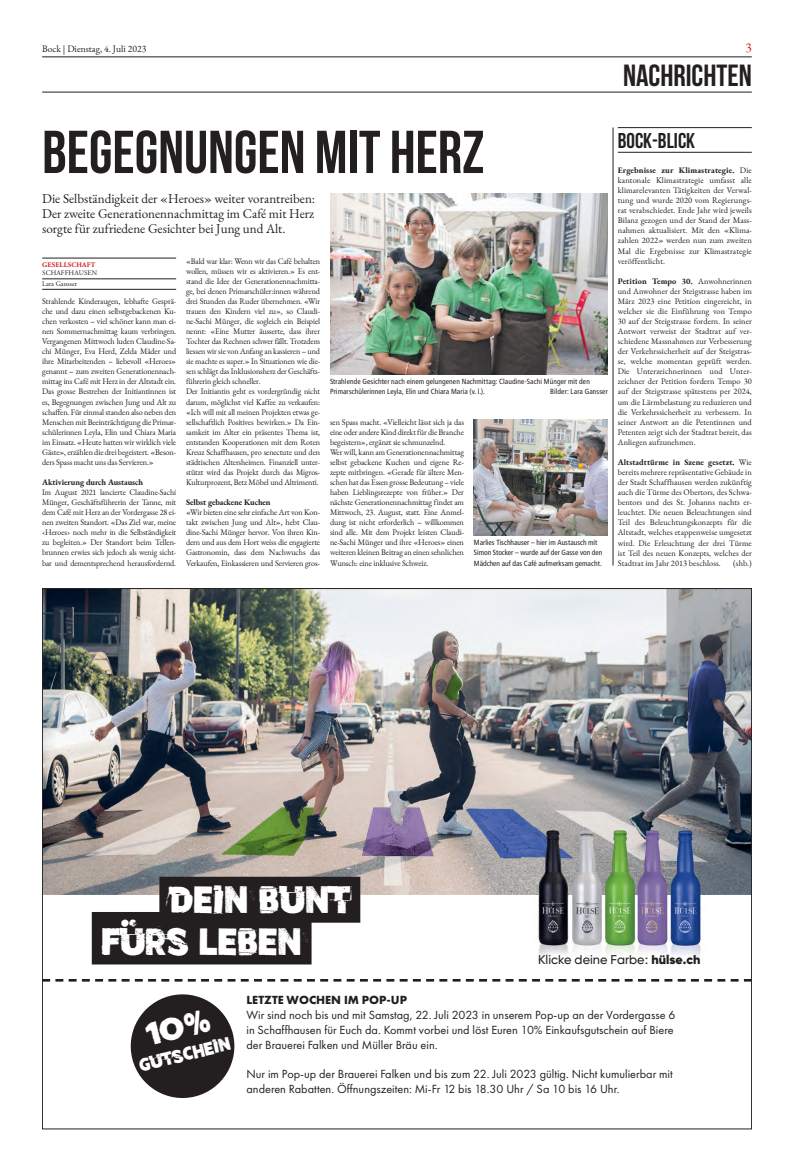
<style>
.page{position:relative;width:794px;height:1166px;background:#fff}
.page>*{position:absolute;margin:0;border:0;box-sizing:border-box;transform-origin:0 0}
.t1{font:60.38px "Bebas Neue";color:#231f20}
.t2{font:39.38px/42px "Cutthecrap";color:#fff}
.t3{font:30.62px "Bebas Neue";color:#231f20}
.t4{font:21.44px "Bebas Neue";color:#231f20}
.t5{font:19.07px "Cutthecrap";color:#fff}
.t6{font:13.12px/14.9px "EB Garamond";color:#231f20;text-align:justify}
.t7{font:13.12px "EB Garamond";color:#d1232a}
.t8{font:500 12.69px "Gilroy";color:#231f20}
.t9{font:12.25px/14.7px "Futura PT";color:#231f20}
.t10{font:700 12.25px "Futura PT";color:#231f20}
.t11{font:9.62px "EB Garamond";color:#231f20}
.t12{font:8.31px/10.1px "EB Garamond";letter-spacing:-.01em;color:#231f20;text-align:justify}
.t13{font:700 8.31px "EB Garamond";letter-spacing:-.01em;color:#231f20}
.t14{font:condensed 7.44px/10.1px "Frutiger LT Com";letter-spacing:.005em;color:#231f20}
.t15{font:7px/11.2px "Adobe Garamond Pro";letter-spacing:.005em;color:#231f20}
.t16{font:700 7px "Adobe Garamond Pro";letter-spacing:.015em;color:#d1232a}
.s1{font-weight:700}
.s2{font-weight:900}
</style>
<div class="page">
<hr style="left:42px;top:57px;width:710px;height:1px;background:#231f20">
<hr style="left:42px;top:92px;width:710px;height:1px;background:#231f20">
<img style="left:330px;top:193px;width:278px;height:181px">
<hr style="left:42px;top:289px;width:134px;height:1px;background:#231f20">
<hr style="left:42px;top:279px;width:134px;height:1px;background:#231f20">
<hr style="left:42px;top:258px;width:134px;height:1px;background:#231f20">
<hr style="left:613px;top:127px;width:1px;height:438px;background:#231f20">
<img style="left:474px;top:419px;width:134px;height:116px">
<hr style="left:618px;top:127px;width:134px;height:1px;background:#231f20">
<hr style="left:618px;top:152px;width:134px;height:1px;background:#231f20">
<img style="left:44px;top:590px;width:706px;height:305px">
<div style="left:159px;top:877px;width:201px;height:46px;background:#231f20"></div>
<div style="left:92px;top:912px;width:219px;height:52px;background:#231f20"></div>
<img style="left:522px;top:827px;width:186px;height:130px">
<svg style="left:44px;top:979px;width:706px;height:2px"></svg>
<svg style="left:130px;top:994px;width:105px;height:104px"></svg>
<p class="t11" style="left:42px;top:43px;width:106px">Bock | Dienstag, 4. Juli 2023</p>
<h3 class="t7" style="left:745px;top:39px;width:8px">3</h3>
<h3 class="t3" style="left:623px;top:59px;width:130px">NACHRICHTEN</h3>
<h1 class="t1" style="left:42px;top:119px;width:444px">BEGEGNUNGEN MIT HERZ</h1>
<h3 class="t6" style="left:42px;top:191px;width:274px">Die Selbständigkeit der «Heroes» weiter vorantreiben:<br>Der zweite Generationennachmittag im Café mit Herz sorgte für zufriedene Gesichter bei Jung und Alt.</h3>
<p class="t16" style="left:42px;top:260px;width:54px">GESELLSCHAFT</p>
<p class="t15" style="left:42px;top:267px;width:57px">SCHAFFHAUSEN<br>Lara Gansser</p>
<p class="t12" style="left:42px;top:296px;width:135px">Strahlende Kinderaugen, lebhafte Gesprä&shy;che und dazu einen selbstgebackenen Ku&shy;chen verkosten – viel schöner kann man ei&shy;nen Sommernachmittag kaum verbringen.<br>Vergangenen Mittwoch luden Claudine-Sa&shy;chi Münger, Eva Herd, Zelda Mäder und ihre Mitarbeitenden – liebevoll «Heroes» genannt – zum zweiten Generationennach&shy;mittag ins Café mit Herz in der Altstadt ein.<br>Das grosse Bestreben der Initiantinnen ist es, Begegnungen zwischen Jung und Alt zu schaffen. Für einmal standen also neben den Menschen mit Beeinträchtigung die Primar&shy;schülerinnen Leyla, Elin und Chiara Maria im Einsatz. «Heute hatten wir wirklich viele Gäste», erzählen die drei begeistert. «Beson&shy;ders Spass macht uns das Servieren.»</p>
<p class="t13" style="left:42px;top:476px;width:102px">Aktivierung durch Austausch</p>
<p class="t12" style="left:42px;top:487px;width:135px">Im August 2021 lancierte Claudine-Sachi Münger, Geschäftsführerin der Tanne, mit dem Café mit Herz an der Vordergasse 28 ei&shy;nen zweiten Standort. «Das Ziel war, meine ‹Heroes› noch mehr in die Selbständigkeit zu begleiten.» Der Standort beim Tellen&shy;brunnen erwies sich jedoch als wenig sicht&shy;bar und dementsprechend herausfordernd.</p>
<p class="t12" style="left:186px;top:256px;width:135px;text-align:left">«Bald war klar: Wenn wir das Café behalten wollen, müssen wir es aktivieren.» Es ent&shy;stand die Idee der Generationennachmitta&shy;ge, bei denen Primarschüler:innen während drei Stunden das Ruder übernehmen. «Wir trauen den Kindern viel zu», so Claudi&shy;ne-Sachi Münger, die sogleich ein Beispiel nennt: «Eine Mutter äusserte, dass ihrer Tochter das Rechnen schwer fällt. Trotzdem liessen wir sie von Anfang an kassieren – und sie machte es super.» In Situationen wie die&shy;sen schlägt das Inklusionsherz der Geschäfts&shy;führerin gleich schneller.<br>Der Initiantin geht es vordergründig nicht darum, möglichst viel Kaffee zu verkaufen: «Ich will mit all meinen Projekten etwas ge&shy;sellschaftlich Positives bewirken.» Da Ein&shy;samkeit im Alter ein präsentes Thema ist, entstanden Kooperationen mit dem Roten Kreuz Schaffhausen, pro senectute und den städtischen Altersheimen. Finanziell unter&shy;stützt wird das Projekt durch das Migros-Kulturprozent, Betz Möbel und Altrimenti.</p>
<p class="t13" style="left:186px;top:496px;width:86px">Selbst gebackene Kuchen</p>
<p class="t12" style="left:186px;top:507px;width:135px">«Wir bieten eine sehr einfache Art von Kon&shy;takt zwischen Jung und Alt», hebt Clau&shy;dine-Sachi Münger hervor. Von ihren Kin&shy;dern und aus dem Hort weiss die engagierte Gastronomin, dass dem Nachwuchs das Verkaufen, Einkassieren und Servieren gros-</p>
<p class="t14" style="left:330px;top:377px;width:261px">Strahlende Gesichter nach einem gelungenen Nachmittag: Claudine-Sachi Münger mit den<br>Primarschülerinnen Leyla, Elin und Chiara Maria (v. l.).</p>
<p class="t14" style="left:550px;top:387px;width:59px">Bilder: Lara Gansser</p>
<p class="t12" style="left:330px;top:417px;width:135px;text-align:left">sen Spass macht. «Vielleicht lässt sich ja das eine oder andere Kind direkt für die Branche begeistern», ergänzt sie schmunzelnd.<br>Wer will, kann am Generationennachmittag selbst gebackene Kuchen und eigene Re&shy;zepte mitbringen. «Gerade für ältere Men&shy;schen hat das Essen grosse Bedeutung – viele haben Lieblingsrezepte von früher.» Der nächste Generationennachmittag findet am Mittwoch, 23. August, statt. Eine Anmel&shy;dung ist nicht erforderlich – willkommen sind alle. Mit dem Projekt leisten Claudi&shy;ne-Sachi Münger und ihre «Heroes» einen weiteren kleinen Beitrag an einen sehnlichen Wunsch: eine inklusive Schweiz.</p>
<p class="t14" style="left:474px;top:538px;width:130px">Marlies Tischhauser – hier im Austausch mit<br>Simon Stocker – wurde auf der Gasse von den<br>Mädchen auf das Café aufmerksam gemacht.</p>
<h3 class="t4" style="left:618px;top:129px;width:79px">BOCK-BLICK</h3>
<p class="t12" style="left:618px;top:165px;width:135px"><span class="s1">Ergebnisse zur Klimastrategie.</span> Die kantonale Klimastrategie umfasst alle klimarelevanten Tätigkeiten der Verwal&shy;tung und wurde 2020 vom Regierungs&shy;rat verabschiedet. Ende Jahr wird jeweils Bilanz gezogen und der Stand der Mass&shy;nahmen aktualisiert. Mit den «Klima&shy;zahlen 2022» werden nun zum zweiten Mal die Ergebnisse zur Klimastrategie veröffentlicht.</p>
<p class="t12" style="left:618px;top:276px;width:135px"><span class="s1">Petition Tempo 30.</span> Anwohnerinnen und Anwohner der Steigstrasse haben im März 2023 eine Petition eingereicht, in welcher sie die Einführung von Tempo 30 auf der Steigstrasse fordern. In seiner Antwort verweist der Stadtrat auf ver&shy;schiedene Massnahmen zur Verbesserung der Verkehrssicherheit auf der Steigstras&shy;se, welche momentan geprüft werden.<br>Die Unterzeichnerinnen und Unter&shy;zeichner der Petition fordern Tempo 30 auf der Steigstrasse spätestens per 2024, um die Lärmbelastung zu reduzieren und die Verkehrssicherheit zu verbessern. In seiner Antwort an die Petentinnen und Petenten zeigt sich der Stadtrat bereit, das Anliegen aufzunehmen.</p>
<p class="t12" style="left:618px;top:457px;width:135px"><span class="s1">Altstadttürme in Szene gesetzt.</span> Wie bereits mehrere repräsentative Gebäude in der Stadt Schaffhausen werden zukünftig auch die Türme des Obertors, des Schwa&shy;bentors und des St. Johanns nachts er&shy;leuchtet. Die neuen Beleuchtungen sind Teil des Beleuchtungskonzepts für die Altstadt, welches etappenweise umgesetzt wird. Die Erleuchtung der drei Türme ist Teil des neuen Konzepts, welches der Stadtrat im Jahr 2013 beschloss.</p>
<p class="t12" style="left:733px;top:558px;width:20px">(shb.)</p>
<h2 class="t2" style="left:101px;top:875px;width:251px;text-indent:68px">DEIN BUNT<br>FÜRS LEBEN</h2>
<h3 class="t8" style="left:538px;top:951px;width:164px">Klicke deine Farbe : <span class="s2">hülse.ch</span></h3>
<h3 class="t5" style="left:136px;top:1052px;width:95px;rotate:-14deg">GUTSCHEIN</h3>
<h3 class="t10" style="left:246px;top:992px;width:162px">LETZTE WOCHEN IM POP-UP</h3>
<h3 class="t9" style="left:246px;top:1007px;width:430px">Wir sind noch bis und mit Samstag, 22. Juli 2023 in unserem Pop-up an der Vordergasse 6 in Schaffhausen für Euch da. Kommt vorbei und löst Euren 10% Einkaufsgutschein auf Biere der Brauerei Falken und Müller Bräu ein.</h3>
<h3 class="t9" style="left:246px;top:1066px;width:428px">Nur im Pop-up der Brauerei Falken und bis zum 22. Juli 2023 gültig. Nicht kumulierbar mit anderen Rabatten. Öffnungszeiten: Mi-Fr 12 bis 18.30 Uhr / Sa 10 bis 16 Uhr.</h3>
</div>
